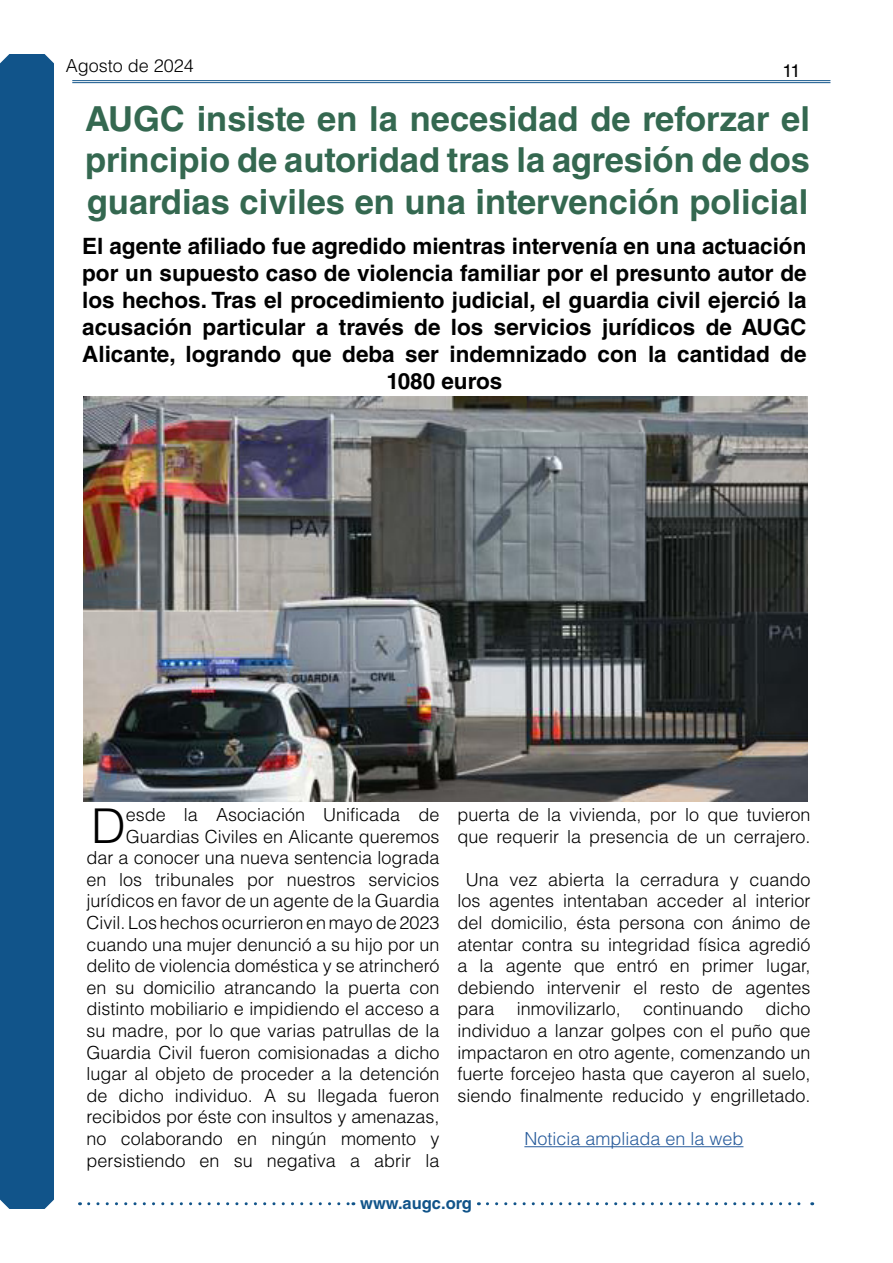
<style>
.page{position:relative;width:893px;height:1263px;background:#fff}
.page>*{position:absolute;margin:0;border:0;box-sizing:border-box;transform-origin:0 0}
.t1{font:300 48px "Helvetica LT Std";color:#000}
.t2{font:700 34.5px/41.4px "Helvetica LT Std";color:#346850;text-align:justify}
.t3{font:700 22.5px/27px "Helvetica LT Std";color:#000;text-align:center}
.t4{font:300 18px/21.6px "Helvetica LT Std";color:#000;text-align:right}
.t5{font:300 18px "Helvetica LT Std";color:#275b9b}
.t6{font:18px "Helvetica LT Std";color:#000}
.t7{font:700 16.5px "Helvetica LT Std";color:#11548a}
</style>
<div class="page">
<div style="left:0;top:54px;width:54px;height:1155px;background:#11548a"></div>
<svg style="left:89px;top:1202px;width:265px;height:3px"></svg>
<svg style="left:487px;top:1202px;width:326px;height:3px"></svg>
<hr style="left:72px;top:80px;width:758px;height:1px;background:#11548a">
<hr style="left:72px;top:82px;width:758px;height:1px;background:#11548a">
<img style="left:84px;top:396px;width:724px;height:405px">
<hr style="left:524px;top:1146px;width:219px;height:1px;background:#275b9b">
<p class="t4" style="left:66px;top:55px;width:130px">Agosto de 2024</p>
<h2 class="t2" style="left:85px;top:98px;width:726px">AUGC insiste en la necesidad de reforzar el principio de autoridad tras la agresión de dos guardias civiles en una intervención policial</h2>
<p class="t6" style="left:782px;top:60px;width:19px">11</p>
<p class="t3" style="left:82px;top:233px;width:726px">El agente afiliado fue agredido mientras intervenía en una actuación por un supuesto caso de violencia familiar por el presunto autor de los hechos. Tras el procedimiento judicial, el guardia civil ejerció la acusación particular a través de los servicios jurídicos de AUGC Alicante, logrando que deba ser indemnizado con la cantidad de 1080 euros</p>
<p class="t4" style="left:86px;top:803px;width:354px">esde la Asociación Unificada de Guardias Civiles en Alicante queremos<br>dar a conocer una nueva sentencia lograda en los tribunales por nuestros servicios jurídicos en favor de un agente de la Guardia Civil. Los hechos ocurrieron en mayo de 2023 cuando una mujer denunció a su hijo por un delito de violencia doméstica y se atrincheró en su domicilio atrancando la puerta con distinto mobiliario e impidiendo el acceso a su madre, por lo que varias patrullas de la Guardia Civil fueron comisionadas a dicho lugar al objeto de proceder a la detención de dicho individuo. A su llegada fueron recibidos por éste con insultos y amenazas, no colaborando en ningún momento y persistiendo en su negativa a abrir la</p>
<p class="t4" style="left:457px;top:803px;width:354px;text-align:left">puerta de la vivienda, por lo que tuvieron que requerir la presencia de un cerrajero.</p>
<h1 class="t1" style="left:91px;top:795px;width:36px">D</h1>
<p class="t4" style="left:457px;top:868px;width:354px;text-align:center">Una vez abierta la cerradura y cuando los agentes intentaban acceder al interior del domicilio, ésta persona con ánimo de atentar contra su integridad física agredió a la agente que entró en primer lugar, debiendo intervenir el resto de agentes para inmovilizarlo, continuando dicho individuo a lanzar golpes con el puño que impactaron en otro agente, comenzando un fuerte forcejeo hasta que cayeron al suelo, siendo finalmente reducido y engrilletado.</p>
<p class="t5" style="left:524px;top:1127px;width:221px">Noticia ampliada en la web</p>
<p class="t7" style="left:360px;top:1193px;width:113px">www.augc.org</p>
</div>
